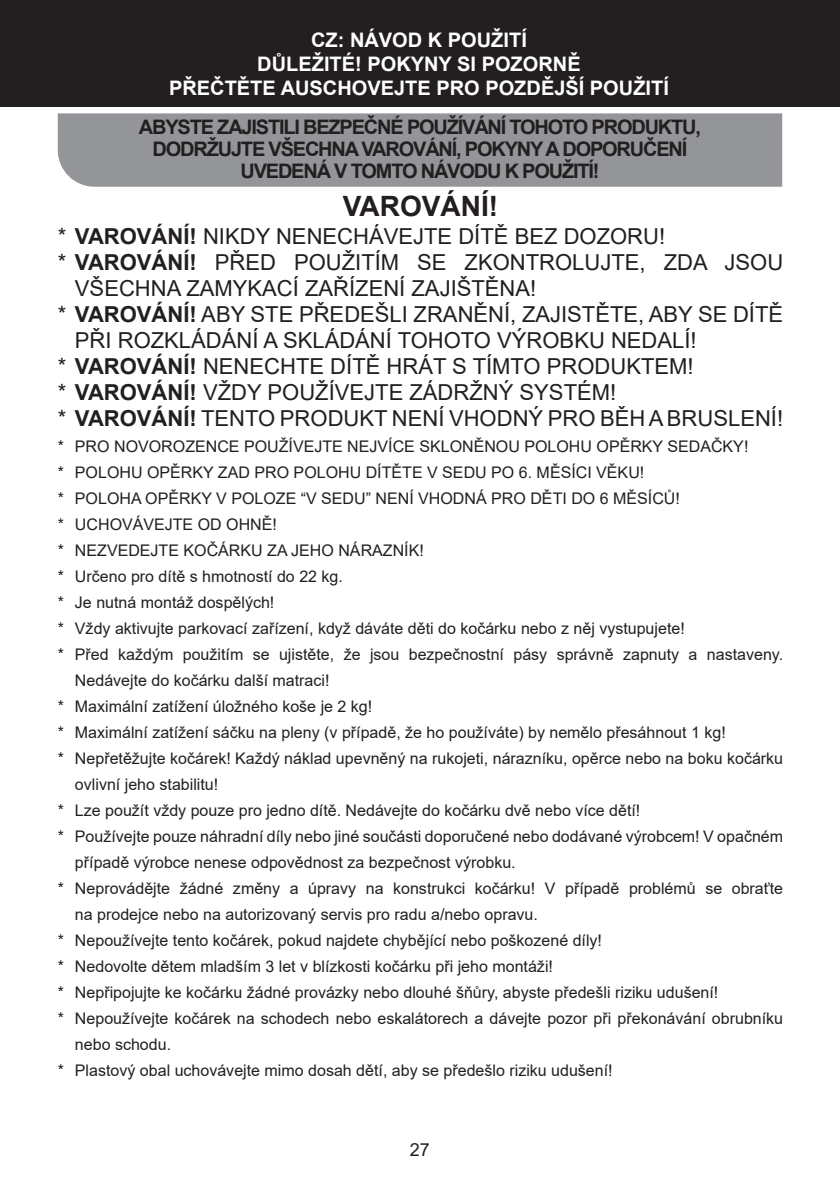
<style>
.page{position:relative;width:840px;height:1191px;background:#fff}
.page>*{position:absolute;margin:0;border:0;box-sizing:border-box;transform-origin:0 0}
.t1{font:700 28px "Arial";color:#231f20}
.t2{font:22px/26px "Arial";color:#231f20}
.t3{font:700 20px "Arial";letter-spacing:-.06em;color:#231f20}
.t4{font:700 20px "Arial";color:#fff}
.t5{font:18px "Arial";color:#231f20}
.t6{font:16px/26px "Arial";color:#231f20}
.s1{font-weight:700}
</style>
<div class="page">
<div style="left:0;top:0;width:839px;height:107px;background:#231f20"></div>
<div style="left:58px;top:113px;width:723px;height:74px;background:#939598"></div>
<p class="t4" style="left:311px;top:26px;width:217px">CZ: NÁVOD K POUŽITÍ</p>
<p class="t4" style="left:257px;top:50px;width:325px">DŮLEŽITÉ! POKYNY SI POZORNĚ</p>
<p class="t4" style="left:169px;top:74px;width:501px">PŘEČTĚTE AUSCHOVEJTE PRO POZDĚJŠÍ POUŽITÍ</p>
<p class="t3" style="left:139px;top:113px;width:563px">ABYSTE ZAJISTILI BEZPEČNÉ POUŽÍVÁNÍ TOHOTO PRODUKTU,</p>
<p class="t3" style="left:152px;top:135px;width:536px">DODRŽUJTE VŠECHNA VAROVÁNÍ, POKYNY A DOPORUČENÍ</p>
<p class="t3" style="left:240px;top:157px;width:360px">UVEDENÁ V TOMTO NÁVODU K POUŽITÍ!</p>
<p class="t1" style="left:343px;top:186px;width:157px">VAROVÁNÍ!</p>
<p class="t2" style="left:58px;top:223px;width:608px">* <span class="s1">VAROVÁNÍ!</span> NIKDY NENECHÁVEJTE DÍTĚ BEZ DOZORU!</p>
<p class="t2" style="left:75px;top:249px;width:709px;text-indent:-17px">* <span class="s1">VAROVÁNÍ!</span> PŘED POUŽITÍM SE ZKONTROLUJTE, ZDA JSOU<br>VŠECHNA ZAMYKACÍ ZAŘÍZENÍ ZAJIŠTĚNA!</p>
<p class="t2" style="left:75px;top:301px;width:709px;text-indent:-17px">* <span class="s1">VAROVÁNÍ!</span> ABY STE PŘEDEŠLI ZRANĚNÍ, ZAJISTĚTE, ABY SE DÍTĚ<br>PŘI ROZKLÁDÁNÍ A SKLÁDÁNÍ TOHOTO VÝROBKU NEDALÍ!</p>
<p class="t2" style="left:58px;top:353px;width:637px">* <span class="s1">VAROVÁNÍ!</span> NENECHTE DÍTĚ HRÁT S TÍMTO PRODUKTEM!</p>
<p class="t2" style="left:58px;top:379px;width:559px">* <span class="s1">VAROVÁNÍ!</span> VŽDY POUŽÍVEJTE ZÁDRŽNÝ SYSTÉM!</p>
<p class="t2" style="left:58px;top:405px;width:726px">* <span class="s1">VAROVÁNÍ!</span> TENTO PRODUKT NENÍ VHODNÝ PRO BĚH A BRUSLENÍ!</p>
<p class="t6" style="left:58px;top:433px;width:691px">* PRO NOVOROZENCE POUŽÍVEJTE NEJVÍCE SKLONĚNOU POLOHU OPĚRKY SEDAČKY!</p>
<p class="t6" style="left:58px;top:459px;width:587px">* POLOHU OPĚRKY ZAD PRO POLOHU DÍTĚTE V SEDU PO 6. MĚSÍCI VĚKU!</p>
<p class="t6" style="left:58px;top:485px;width:623px">* POLOHA OPĚRKY V POLOZE “V SEDU” NENÍ VHODNÁ PRO DĚTI DO 6 MĚSÍCŮ!</p>
<p class="t6" style="left:58px;top:511px;width:220px">* UCHOVÁVEJTE OD OHNĚ!</p>
<p class="t6" style="left:58px;top:537px;width:367px">* NEZVEDEJTE KOČÁRKU ZA JEHO NÁRAZNÍK!</p>
<p class="t6" style="left:58px;top:563px;width:286px">* Určeno pro dítě s hmotností do 22 kg.</p>
<p class="t6" style="left:58px;top:589px;width:218px">* Je nutná montáž dospělých!</p>
<p class="t6" style="left:58px;top:615px;width:628px">* Vždy aktivujte parkovací zařízení, když dáváte děti do kočárku nebo z něj vystupujete!</p>
<p class="t6" style="left:75px;top:641px;width:709px;text-indent:-17px">* Před každým použitím se ujistěte, že jsou bezpečnostní pásy správně zapnuty a nastaveny.<br>Nedávejte do kočárku další matraci!</p>
<p class="t6" style="left:58px;top:693px;width:316px">* Maximální zatížení úložného koše je 2 kg!</p>
<p class="t6" style="left:58px;top:719px;width:669px">* Maximální zatížení sáčku na pleny (v případě, že ho používáte) by nemělo přesáhnout 1 kg!</p>
<p class="t6" style="left:75px;top:745px;width:709px;text-indent:-17px">* Nepřetěžujte kočárek! Každý náklad upevněný na rukojeti, nárazníku, opěrce nebo na boku kočárku ovlivní jeho stabilitu!</p>
<p class="t6" style="left:58px;top:797px;width:583px">* Lze použít vždy pouze pro jedno dítě. Nedávejte do kočárku dvě nebo více dětí!</p>
<p class="t6" style="left:75px;top:823px;width:709px;text-indent:-17px">* Používejte pouze náhradní díly nebo jiné součásti doporučené nebo dodávané výrobcem! V opačném případě výrobce nenese odpovědnost za bezpečnost výrobku.</p>
<p class="t6" style="left:75px;top:875px;width:709px;text-indent:-17px">* Neprovádějte žádné změny a úpravy na konstrukci kočárku! V případě problémů se obraťte na prodejce nebo na autorizovaný servis pro radu a/nebo opravu.</p>
<p class="t6" style="left:58px;top:927px;width:545px">* Nepoužívejte tento kočárek, pokud najdete chybějící nebo poškozené díly!</p>
<p class="t6" style="left:58px;top:953px;width:496px">* Nedovolte dětem mladším 3 let v blízkosti kočárku při jeho montáži!</p>
<p class="t6" style="left:58px;top:979px;width:661px">* Nepřipojujte ke kočárku žádné provázky nebo dlouhé šňůry, abyste předešli riziku udušení!</p>
<p class="t6" style="left:75px;top:1005px;width:709px;text-indent:-17px">* Nepoužívejte kočárek na schodech nebo eskalátorech a dávejte pozor při překonávání obrubníku nebo schodu.</p>
<p class="t6" style="left:58px;top:1057px;width:556px">* Plastový obal uchovávejte mimo dosah dětí, aby se předešlo riziku udušení!</p>
<p class="t5" style="left:410px;top:1137px;width:22px">27</p>
</div>
